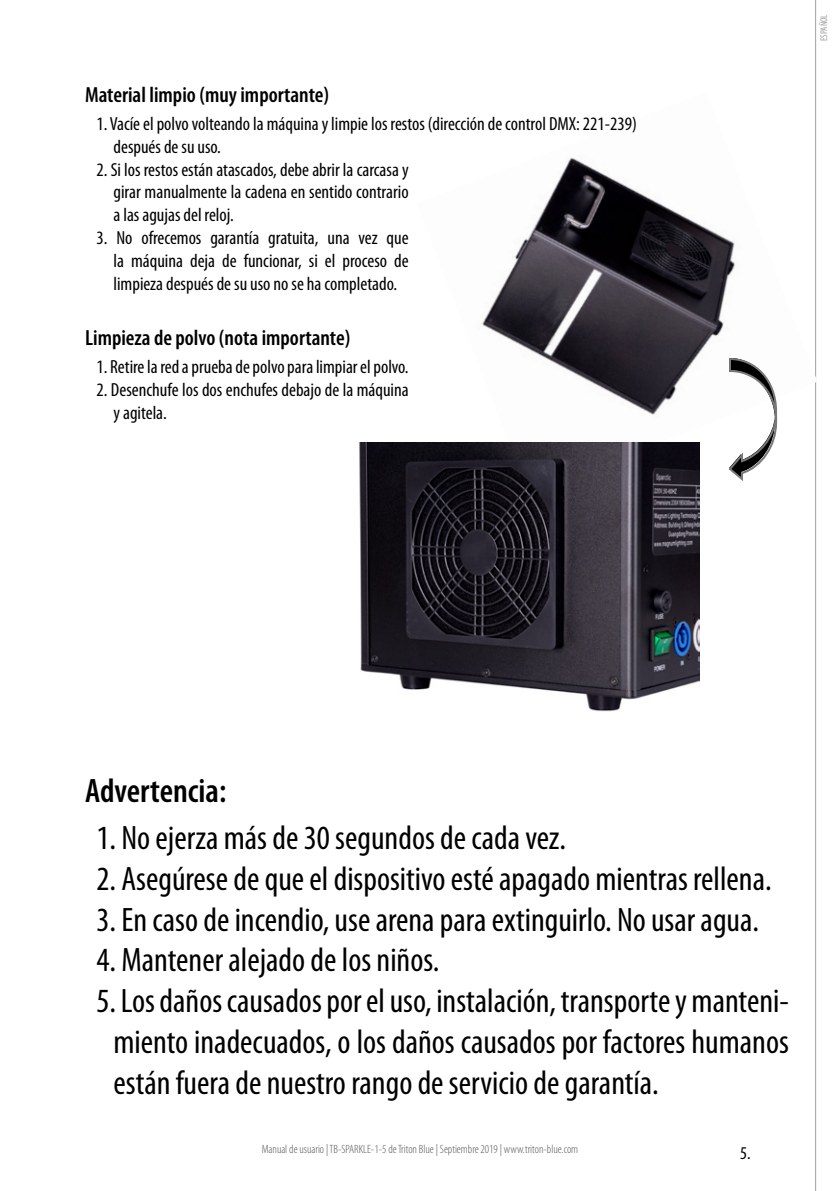
<style>
.page{position:relative;width:840px;height:1191px;background:#fff}
.page>*{position:absolute;margin:0;border:0;box-sizing:border-box;transform-origin:0 0}
.t1{font:condensed 34px/40.8px "Myriad Pro";color:#000;text-align:justify}
.t2{font:600 condensed 34px "Myriad Pro";color:#000}
.t3{font:600 condensed 22px "Myriad Pro";color:#000}
.t4{font:condensed 19px/22.8px "Myriad Pro";color:#000}
.t5{font:condensed 18px "Myriad Pro";color:#000}
.t6{font:300 condensed 12px "Myriad Pro";color:#575756}
.t7{font:condensed 9.8px "Myriad Pro";color:#a1a1a1}
</style>
<div class="page">
<hr style="left:814px;top:0;width:1px;height:1191px;background:#a1a1a1">
<img style="left:482px;top:92px;width:335px;height:401px">
<svg style="left:726px;top:357px;width:51px;height:126px"></svg>
<img style="left:359px;top:442px;width:340px;height:270px">
<p class="t3" style="left:85px;top:82px;width:245px">Material limpio (muy importante)</p>
<p class="t4" style="left:113px;top:113px;width:524px;text-indent:-17px">1. Vacíe el polvo volteando la máquina y limpie los restos (dirección de control DMX: 221-239) después de su uso.</p>
<p class="t4" style="left:113px;top:158px;width:296px;text-align:justify;text-indent:-17px">2. Si los restos están atascados, debe abrir la carcasa y girar manualmente la cadena en sentido contrario a las agujas del reloj.</p>
<p class="t4" style="left:113px;top:227px;width:296px;text-align:justify;text-indent:-17px">3. No ofrecemos garantía gratuita, una vez que la máquina deja de funcionar, si el proceso de limpieza después de su uso no se ha completado.</p>
<p class="t3" style="left:85px;top:325px;width:267px">Limpieza de polvo (nota importante)</p>
<p class="t4" style="left:96px;top:356px;width:313px">1. Retire la red a prueba de polvo para limpiar el polvo.</p>
<p class="t4" style="left:113px;top:378px;width:296px;text-indent:-17px">2. Desenchufe los dos enchufes debajo de la máquina y agitela.</p>
<p class="t7" style="left:818px;top:41px;width:28px;rotate:-90deg">español</p>
<h1 class="t2" style="left:85px;top:772px;width:143px">Advertencia:</h1>
<h1 class="t1" style="left:96px;top:818px;width:471px">1. No ejerza más de 30 segundos de cada vez.</h1>
<h1 class="t1" style="left:96px;top:859px;width:676px">2. Asegúrese de que el dispositivo esté apagado mientras rellena.</h1>
<h1 class="t1" style="left:96px;top:899px;width:663px">3. En caso de incendio, use arena para extinguirlo. No usar agua.</h1>
<h1 class="t1" style="left:96px;top:940px;width:344px">4. Mantener alejado de los niños.</h1>
<h1 class="t1" style="left:113px;top:981px;width:676px;text-indent:-17px">5. Los daños causados por el uso, instalación, transporte y manteni&shy;miento inadecuados, o los daños causados por factores humanos están fuera de nuestro rango de servicio de garantía.</h1>
<p class="t6" style="left:261px;top:1142px;width:318px">Manual de usuario | TB-SPARKLE-1-5 de Triton Blue | Septiembre 2019 | www.triton-blue.com</p>
<p class="t5" style="left:739px;top:1143px;width:12px">5.</p>
</div>
